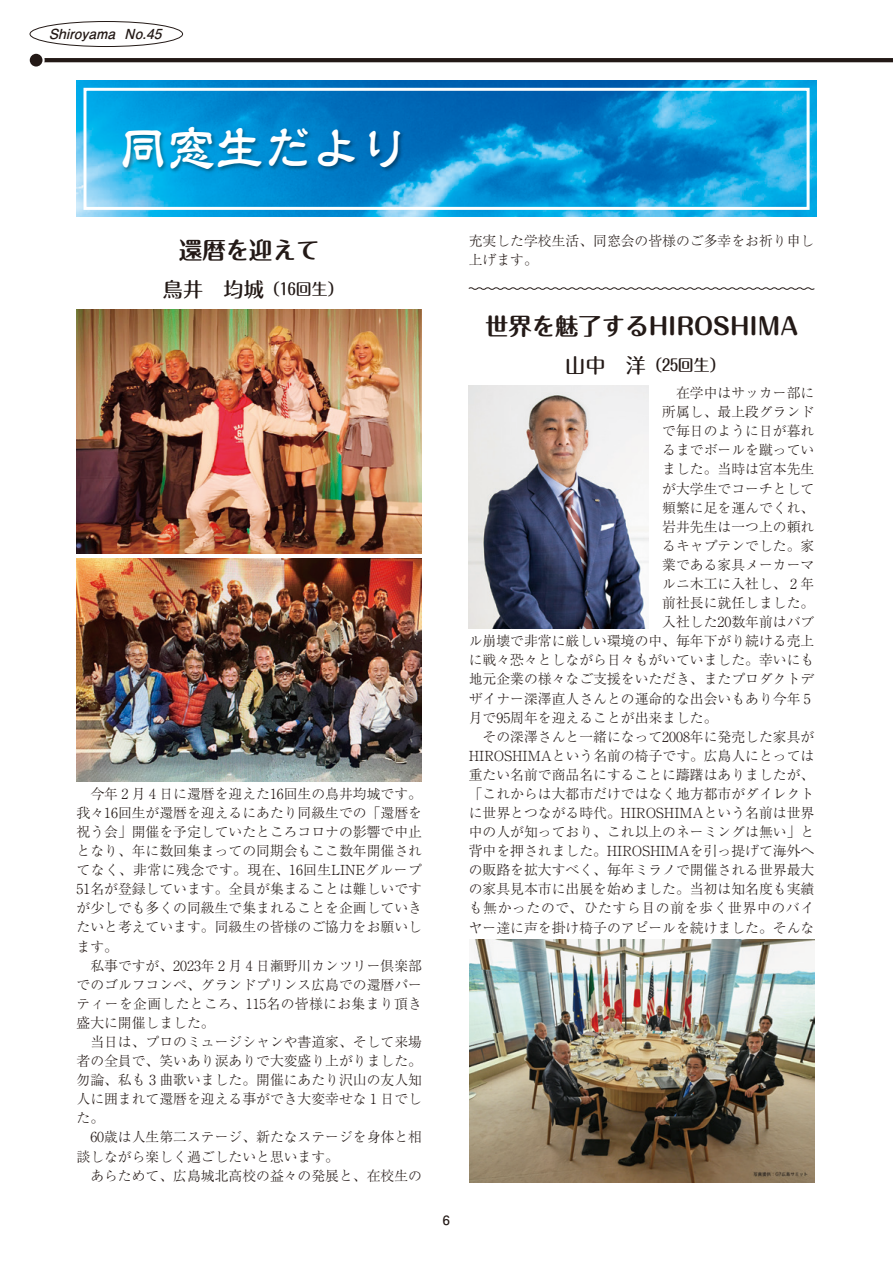
<style>
.page{position:relative;width:893px;height:1263px;background:#fff}
.page>*{position:absolute;margin:0;border:0;box-sizing:border-box;transform-origin:0 0}
.t1{font:500 48.3px "Reisho 101 Std";color:#fff}
.t2{font:700 23.4px "Maru Fo Pro";color:#231916}
.t3{font:500 15.9px "Maru Fo Pro";color:#231916}
.t4{font:300 13.8px/19px "Ryumin Pr 5";color:#231916}
.t5{font:300 13.8px "Ryumin Pr 5";letter-spacing:.045em;color:#231916}
.t6{font:italic 700 13.8px "Futo Go B101 Pr 5";color:#231916}
.t7{font:700 12.75px "Futo Go B101 Pr 5";color:#231916}
.s1{font-size:20.25px}
</style>
<div class="page">
<hr style="left:34px;top:58px;width:859px;height:4px;background:#231916">
<svg style="left:29px;top:53px;width:15px;height:15px"></svg>
<div style="left:28px;top:52px;width:17px;height:17px;border:2px solid #fff;border-radius:50%"></div>
<div style="left:30px;top:21px;width:153px;height:26px;border:1px solid #231916;border-radius:50%"></div>
<svg style="left:468px;top:287px;width:347px;height:3px"></svg>
<img style="left:469px;top:386px;width:179px;height:243px">
<img style="left:77px;top:81px;width:739px;height:136px">
<img style="left:115px;top:121px;width:301px;height:62px">
<div style="left:83px;top:88px;width:727px;height:122px;border:3px solid #fff"></div>
<img style="left:77px;top:310px;width:345px;height:243px">
<img style="left:77px;top:558px;width:345px;height:224px">
<img style="left:469px;top:939px;width:345px;height:243px">
<p class="t6" style="left:49px;top:23px;width:119px">Shiroyama No.45</p>
<h1 class="t1" style="left:119px;top:112px;width:292px">同窓生だより</h1>
<h2 class="t2" style="left:179px;top:231px;width:142px">還暦を迎えて</h2>
<p class="t3" style="left:163px;top:276px;width:182px"><span class="s1">鳥井　均城</span>（16回生）</p>
<p class="t4" style="left:77px;top:783px;width:347px">　今年２月４日に還暦を迎えた16回生の鳥井均城です。我々16回生が還暦を迎えるにあたり同級生での「還暦を祝う会」開催を予定していたところコロナの影響で中止となり、年に数回集まっての同期会もここ数年開催されてなく、非常に残念です。現在、16回生LINEグループ<br>51名が登録しています。全員が集まることは難しいですが少しでも多くの同級生で集まれることを企画していきたいと考えています。同級生の皆様のご協力をお願いします。<br>　私事ですが、2023年２月４日瀬野川カンツリー倶楽部でのゴルフコンペ、グランドプリンス広島での還暦パーティーを企画したところ、115名の皆様にお集まり頂き盛大に開催しました。<br>　当日は、プロのミュージシャンや書道家、そして来場者の全員で、笑いあり涙ありで大変盛り上がりました。勿論、私も３曲歌いました。開催にあたり沢山の友人知人に囲まれて還暦を迎える事ができ大変幸せな１日でした。<br>　60歳は人生第二ステージ、新たなステージを身体と相談しながら楽しく過ごしたいと思います。<br>　あらためて、広島城北高校の益々の発展と、在校生の</p>
<p class="t4" style="left:469px;top:230px;width:347px">充実した学校生活、同窓会の皆様のご多幸をお祈り申し上げます。</p>
<h2 class="t2" style="left:485px;top:307px;width:315px">世界を魅了するHIROSHIMA</h2>
<p class="t3" style="left:565px;top:353px;width:162px"><span class="s1">山中　洋</span>（25回生）</p>
<p class="t4" style="left:662px;top:382px;width:154px">　在学中はサッカー部に</p>
<p class="t4" style="left:662px;top:401px;width:154px">所属し、最上段グランド</p>
<p class="t4" style="left:662px;top:421px;width:154px">で毎日のように日が暮れ</p>
<p class="t4" style="left:662px;top:440px;width:154px">るまでボールを蹴ってい</p>
<p class="t4" style="left:662px;top:459px;width:154px">ました。当時は宮本先生</p>
<p class="t4" style="left:662px;top:478px;width:154px">が大学生でコーチとして</p>
<p class="t4" style="left:662px;top:497px;width:154px">頻繁に足を運んでくれ、</p>
<p class="t4" style="left:662px;top:516px;width:154px">岩井先生は一つ上の頼れ</p>
<p class="t4" style="left:662px;top:535px;width:154px">るキャプテンでした。家</p>
<p class="t4" style="left:662px;top:554px;width:154px">業である家具メーカーマ</p>
<p class="t4" style="left:662px;top:573px;width:154px">ルニ木工に入社し、２年</p>
<p class="t4" style="left:662px;top:592px;width:154px">前社長に就任しました。</p>
<p class="t4" style="left:662px;top:611px;width:154px">入社した20数年前はバブ</p>
<p class="t4" style="left:469px;top:630px;width:347px">ル崩壊で非常に厳しい環境の中、毎年下がり続ける売上</p>
<p class="t4" style="left:469px;top:650px;width:347px">に戦々恐々としながら日々もがいていました。幸いにも</p>
<p class="t4" style="left:469px;top:669px;width:347px">地元企業の様々なご支援をいただき、またプロダクトデ</p>
<p class="t4" style="left:469px;top:688px;width:344px">ザイナー深澤直人さんとの運命的な出会いもあり今年５</p>
<p class="t4" style="left:469px;top:707px;width:250px">月で95周年を迎えることが出来ました。</p>
<p class="t4" style="left:469px;top:726px;width:347px">　その深澤さんと一緒になって2008年に発売した家具が</p>
<p class="t4" style="left:469px;top:745px;width:347px">HIROSHIMAという名前の椅子です。広島人にとっては</p>
<p class="t4" style="left:469px;top:764px;width:347px">重たい名前で商品名にすることに躊躇はありましたが、</p>
<p class="t4" style="left:469px;top:783px;width:347px">「これからは大都市だけではなく地方都市がダイレクト</p>
<p class="t4" style="left:469px;top:802px;width:347px">に世界とつながる時代。HIROSHIMAという名前は世界</p>
<p class="t4" style="left:469px;top:821px;width:347px">中の人が知っており、これ以上のネーミングは無い」と</p>
<p class="t4" style="left:469px;top:840px;width:347px">背中を押されました。HIROSHIMAを引っ提げて海外へ</p>
<p class="t4" style="left:469px;top:859px;width:347px">の販路を拡大すべく、毎年ミラノで開催される世界最大</p>
<p class="t4" style="left:469px;top:879px;width:347px">の家具見本市に出展を始めました。当初は知名度も実績</p>
<p class="t5" style="left:469px;top:897px;width:347px">も無かったので、ひたすら目の前を歩く世界中のバイ</p>
<p class="t4" style="left:469px;top:917px;width:347px">ヤー達に声を掛け椅子のアピールを続けました。そんな</p>
<p class="t7" style="left:443px;top:1210px;width:9px">6</p>
</div>
